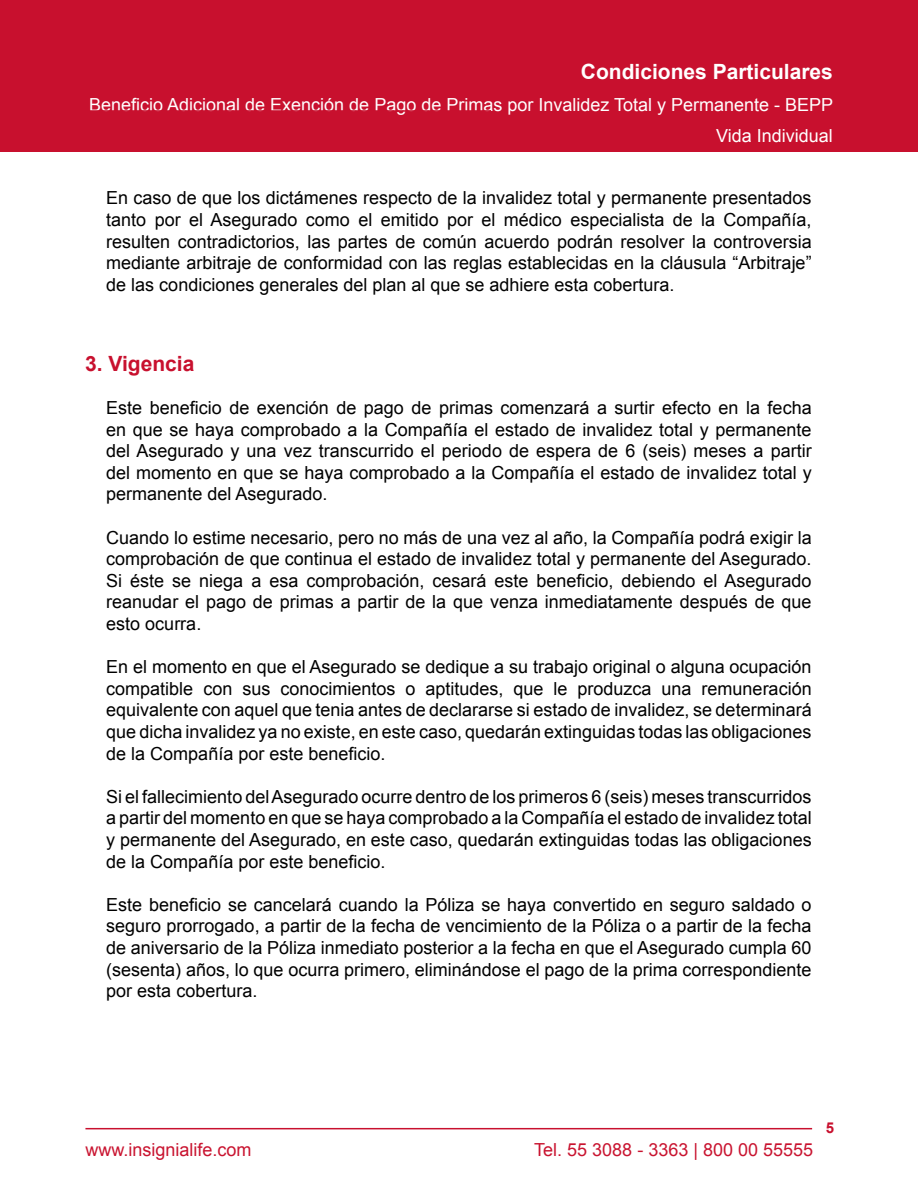
<style>
.page{position:relative;width:918px;height:1188px;background:#fff}
.page>*{position:absolute;margin:0;border:0;box-sizing:border-box;transform-origin:0 0}
.t1{font:700 21px "Arial";color:#fff}
.t2{font:700 21px "Arial";color:#c8102e}
.t3{font:18px/21.6px "Arial";color:#000;text-align:justify}
.t4{font:18px/31.5px "Arial";color:#fff;text-align:right}
.t5{font:18px "Arial";color:#c91430}
.t6{font:700 15px "Arial";color:#c8102e}
</style>
<div class="page">
<div style="left:0;top:0;width:918px;height:152px;background:#c8102e"></div>
<hr style="left:85px;top:1128px;width:727px;height:1px;background:#c8102e">
<p class="t1" style="left:581px;top:58px;width:254px">Condiciones Particulares</p>
<p class="t4" style="left:89px;top:89px;width:746px">Beneficio Adicional de Exención de Pago de Primas por Invalidez Total y Permanente - BEPP<br>Vida Individual</p>
<p class="t3" style="left:106px;top:188px;width:707px">En caso de que los dictámenes respecto de la invalidez total y permanente presentados tanto por el Asegurado como el emitido por el médico especialista de la Compañía, resulten contradictorios, las partes de común acuerdo podrán resolver la controversia mediante arbitraje de conformidad con las reglas establecidas en la cláusula “Arbitraje” de las condiciones generales del plan al que se adhiere esta cobertura.</p>
<p class="t2" style="left:85px;top:350px;width:111px">3. Vigencia</p>
<p class="t3" style="left:106px;top:397px;width:707px">Este beneficio de exención de pago de primas comenzará a surtir efecto en la fecha en que se haya comprobado a la Compañía el estado de invalidez total y permanente del Asegurado y una vez transcurrido el periodo de espera de 6 (seis) meses a partir del momento en que se haya comprobado a la Compañía el estado de invalidez total y permanente del Asegurado.</p>
<p class="t3" style="left:106px;top:527px;width:707px">Cuando lo estime necesario, pero no más de una vez al año, la Compañía podrá exigir la comprobación de que continua el estado de invalidez total y permanente del Asegurado.<br>Si éste se niega a esa comprobación, cesará este beneficio, debiendo el Asegurado reanudar el pago de primas a partir de la que venza inmediatamente después de que esto ocurra.</p>
<p class="t3" style="left:106px;top:656px;width:707px">En el momento en que el Asegurado se dedique a su trabajo original o alguna ocupación compatible con sus conocimientos o aptitudes, que le produzca una remuneración equivalente con aquel que tenia antes de declararse si estado de invalidez, se determinará que dicha invalidez ya no existe, en este caso, quedarán extinguidas todas las obligaciones de la Compañía por este beneficio.</p>
<p class="t3" style="left:106px;top:786px;width:707px">Si el fallecimiento del Asegurado ocurre dentro de los primeros 6 (seis) meses transcurridos a partir del momento en que se haya comprobado a la Compañía el estado de invalidez total y permanente del Asegurado, en este caso, quedarán extinguidas todas las obligaciones de la Compañía por este beneficio.</p>
<p class="t3" style="left:106px;top:894px;width:707px">Este beneficio se cancelará cuando la Póliza se haya convertido en seguro saldado o seguro prorrogado, a partir de la fecha de vencimiento de la Póliza o a partir de la fecha de aniversario de la Póliza inmediato posterior a la fecha en que el Asegurado cumpla 60 (sesenta) años, lo que ocurra primero, eliminándose el pago de la prima correspondiente por esta cobertura.</p>
<p class="t5" style="left:85px;top:1138px;width:168px">www.insignialife.com</p>
<p class="t5" style="left:534px;top:1138px;width:280px">Tel. 55 3088 - 3363 | 800 00 55555</p>
<p class="t6" style="left:826px;top:1118px;width:10px">5</p>
</div>
